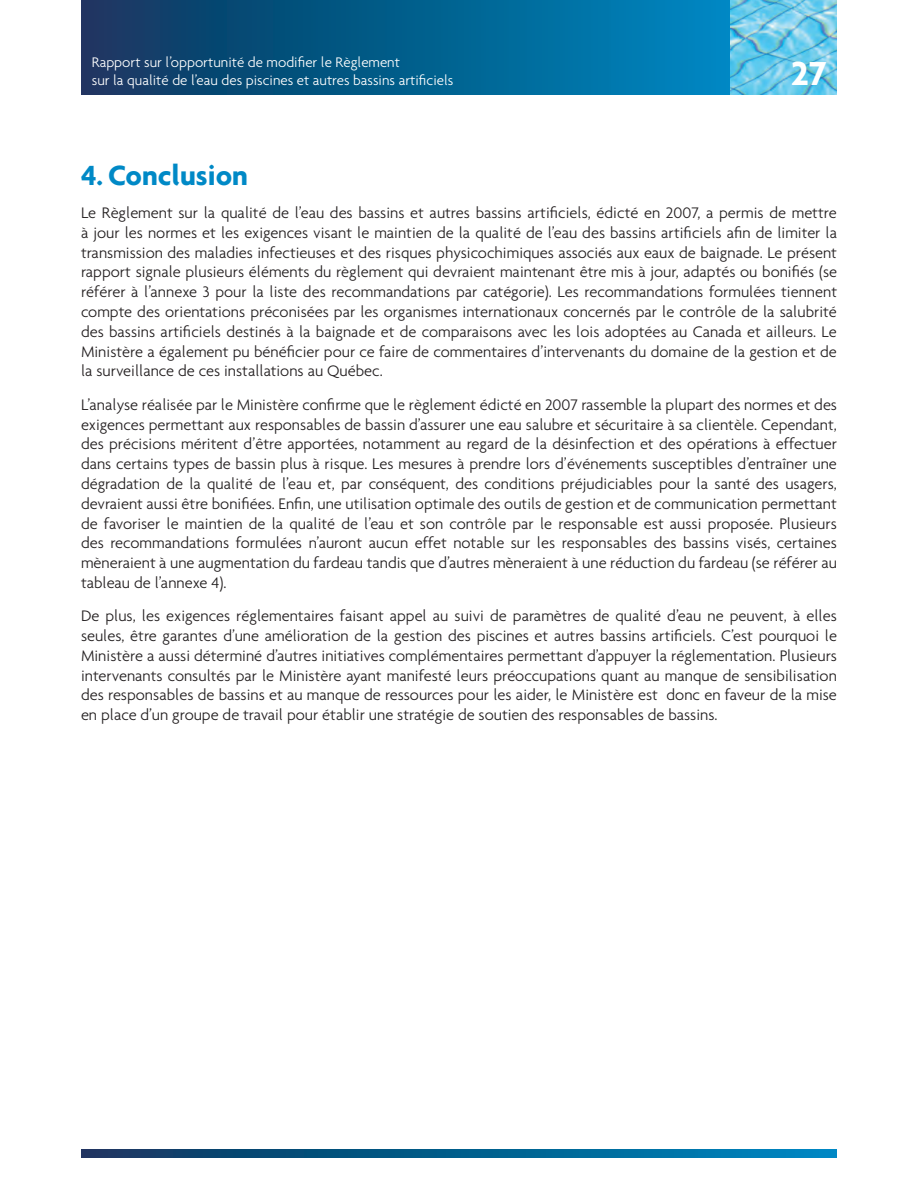
<style>
.page{position:relative;width:918px;height:1188px;background:#fff}
.page>*{position:absolute;margin:0;border:0;box-sizing:border-box;transform-origin:0 0}
.t1{font:700 36px "Agenda";color:#fff}
.t2{font:700 30px "Agenda";color:#0089c6}
.t3{font:300 16.5px/19.8px "Agenda";color:#231f20;text-align:justify}
.t4{font:300 15px/18px "Agenda";color:#fff}
</style>
<div class="page">
<svg style="left:81px;top:0;width:649px;height:94px;background:#045e8d"></svg>
<svg style="left:81px;top:1149px;width:755px;height:9px;background:#045e8d"></svg>
<img style="left:730px;top:0;width:106px;height:94px">
<p class="t4" style="left:92px;top:53px;width:363px">Rapport sur l’opportunité de modifier le Règlement<br>sur la qualité de l’eau des piscines et autres bassins artificiels</p>
<h1 class="t1" style="left:791px;top:51px;width:37px">27</h1>
<h2 class="t2" style="left:81px;top:157px;width:169px">4. Conclusion</h2>
<p class="t3" style="left:81px;top:203px;width:758px">Le Règlement sur la qualité de l’eau des bassins et autres bassins artificiels, édicté en 2007, a permis de mettre à jour les normes et les exigences visant le maintien de la qualité de l’eau des bassins artificiels afin de limiter la transmission des maladies infectieuses et des risques physicochimiques associés aux eaux de baignade. Le présent rapport signale plusieurs éléments du règlement qui devraient maintenant être mis à jour, adaptés ou bonifiés (se référer à l’annexe 3 pour la liste des recommandations par catégorie). Les recommandations formulées tiennent compte des orientations préconisées par les organismes internationaux concernés par le contrôle de la salubrité des bassins artificiels destinés à la baignade et de comparaisons avec les lois adoptées au Canada et ailleurs. Le Ministère a également pu bénéficier pour ce faire de commentaires d’intervenants du domaine de la gestion et de la surveillance de ces installations au Québec.</p>
<p class="t3" style="left:81px;top:394px;width:758px">L’analyse réalisée par le Ministère confirme que le règlement édicté en 2007 rassemble la plupart des normes et des exigences permettant aux responsables de bassin d’assurer une eau salubre et sécuritaire à sa clientèle. Cependant, des précisions méritent d’être apportées, notamment au regard de la désinfection et des opérations à effectuer dans certains types de bassin plus à risque. Les mesures à prendre lors d’événements susceptibles d’entraîner une dégradation de la qualité de l’eau et, par conséquent, des conditions préjudiciables pour la santé des usagers, devraient aussi être bonifiées. Enfin, une utilisation optimale des outils de gestion et de communication permettant de favoriser le maintien de la qualité de l’eau et son contrôle par le responsable est aussi proposée. Plusieurs des recommandations formulées n’auront aucun effet notable sur les responsables des bassins visés, certaines mèneraient à une augmentation du fardeau tandis que d’autres mèneraient à une réduction du fardeau (se référer au tableau de l’annexe 4).</p>
<p class="t3" style="left:81px;top:606px;width:758px">De plus, les exigences réglementaires faisant appel au suivi de paramètres de qualité d’eau ne peuvent, à elles seules, être garantes d’une amélioration de la gestion des piscines et autres bassins artificiels. C’est pourquoi le Ministère a aussi déterminé d’autres initiatives complémentaires permettant d’appuyer la réglementation. Plusieurs intervenants consultés par le Ministère ayant manifesté leurs préoccupations quant au manque de sensibilisation des responsables de bassins et au manque de ressources pour les aider, le Ministère est donc en faveur de la mise en place d’un groupe de travail pour établir une stratégie de soutien des responsables de bassins.</p>
</div>
